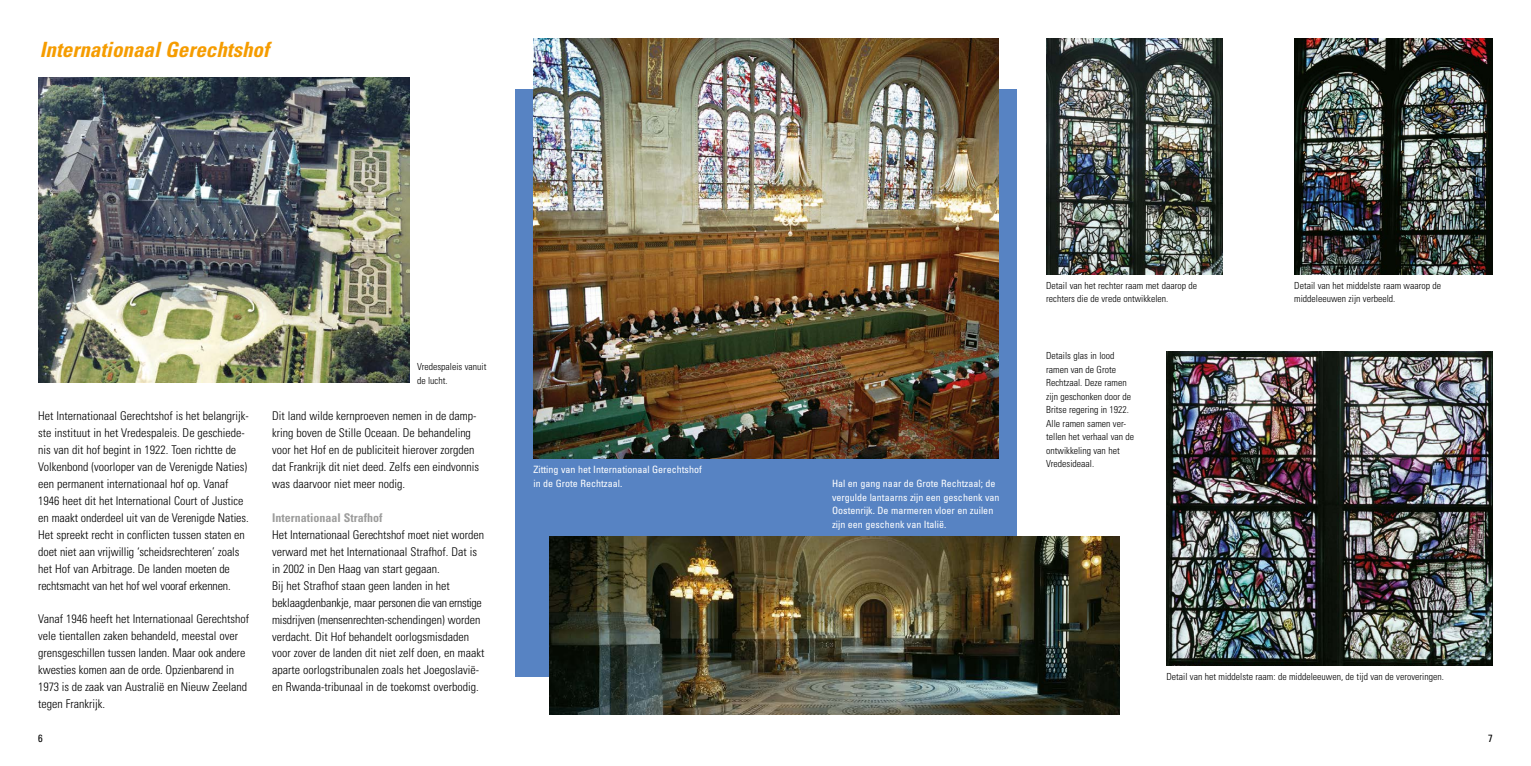
<style>
.page{position:relative;width:1531px;height:766px;background:#fff}
.page>*{position:absolute;margin:0;border:0;box-sizing:border-box;transform-origin:0 0}
.t1{font:italic 700 condensed 21px "Univers";color:#f59c00}
.t2{font:300 condensed 12px/17px "Univers";color:#000}
.t3{font:700 condensed 12px "Univers";color:#9d9d9c}
.t4{font:condensed 10.5px "Univers";color:#000}
.t5{font:condensed 10.05px/13.5px "Univers";color:#fff}
.t6{font:300 condensed 9.75px/13.5px "Univers";color:#000}
</style>
<div class="page">
<div style="left:514px;top:89px;width:502px;height:587px;background:#5783c3"></div>
<img style="left:1294px;top:38px;width:198px;height:236px">
<img style="left:533px;top:38px;width:465px;height:420px">
<img style="left:550px;top:536px;width:569px;height:178px">
<img style="left:1166px;top:351px;width:326px;height:314px">
<img style="left:1046px;top:38px;width:177px;height:236px">
<img style="left:38px;top:77px;width:371px;height:306px">
<h1 class="t1" style="left:40px;top:36px;width:231px">Internationaal Gerechtshof</h1>
<p class="t2" style="left:38px;top:407px;width:212px">Het Internationaal Gerechtshof is het belangrijk&shy;ste instituut in het Vredespaleis. De geschiede&shy;nis van dit hof begint in 1922. Toen richtte de Volkenbond (voorloper van de Verenigde Naties) een permanent internationaal hof op. Vanaf 1946 heet dit het International Court of Justice en maakt onderdeel uit van de Verenigde Naties.<br>Het spreekt recht in conflicten tussen staten en doet niet aan vrijwillig ‘scheidsrechteren’ zoals het Hof van Arbitrage. De landen moeten de rechtsmacht van het hof wel vooraf erkennen.</p>
<p class="t2" style="left:38px;top:610px;width:212px">Vanaf 1946 heeft het Internationaal Gerechtshof vele tientallen zaken behandeld, meestal over grensgeschillen tussen landen. Maar ook andere kwesties komen aan de orde. Opzienbarend in 1973 is de zaak van Australië en Nieuw Zeeland tegen Frankrijk.</p>
<p class="t6" style="left:417px;top:360px;width:71px">Vredespaleis vanuit de lucht.</p>
<p class="t2" style="left:272px;top:407px;width:209px">Dit land wilde kernproeven nemen in de damp&shy;kring boven de Stille Oceaan. De behandeling voor het Hof en de publiciteit hierover zorgden dat Frankrijk dit niet deed. Zelfs een eindvonnis was daarvoor niet meer nodig.</p>
<p class="t3" style="left:272px;top:510px;width:112px">Internationaal Strafhof</p>
<p class="t2" style="left:272px;top:526px;width:214px">Het Internationaal Gerechtshof moet niet worden verward met het Internationaal Strafhof. Dat is in 2002 in Den Haag van start gegaan.<br>Bij het Strafhof staan geen landen in het beklaagdenbankje, maar personen die van ernstige misdrijven (mensenrechten-schendingen) worden verdacht. Dit Hof behandelt oorlogsmisdaden voor zover de landen dit niet zelf doen, en maakt aparte oorlogstribunalen zoals het Joegoslavië&shy;en Rwanda-tribunaal in de toekomst overbodig.</p>
<p class="t5" style="left:533px;top:462px;width:170px">Zitting van het Internationaal Gerechtshof in de Grote Rechtzaal.</p>
<p class="t5" style="left:832px;top:476px;width:169px">Hal en gang naar de Grote Rechtzaal; de vergulde lantaarns zijn een geschenk van Oostenrijk. De marmeren vloer en zuilen zijn een geschenk van Italië.</p>
<p class="t6" style="left:1046px;top:278px;width:152px">Detail van het rechter raam met daarop de rechters die de vrede ontwikkelen.</p>
<p class="t6" style="left:1294px;top:278px;width:148px">Detail van het middelste raam waarop de middeleeuwen zijn verbeeld.</p>
<p class="t6" style="left:1046px;top:349px;width:90px">Details glas in lood ramen van de Grote<br>Rechtzaal. Deze ramen zijn geschonken door de<br>Britse regering in 1922.<br>Alle ramen samen ver&shy;tellen het verhaal van de ontwikkeling van het<br>Vredesideaal.</p>
<p class="t6" style="left:1166px;top:669px;width:279px">Detail van het middelste raam: de middeleeuwen, de tijd van de veroveringen.</p>
<p class="t4" style="left:38px;top:731px;width:6px">6</p>
<p class="t4" style="left:1488px;top:731px;width:6px">7</p>
</div>
